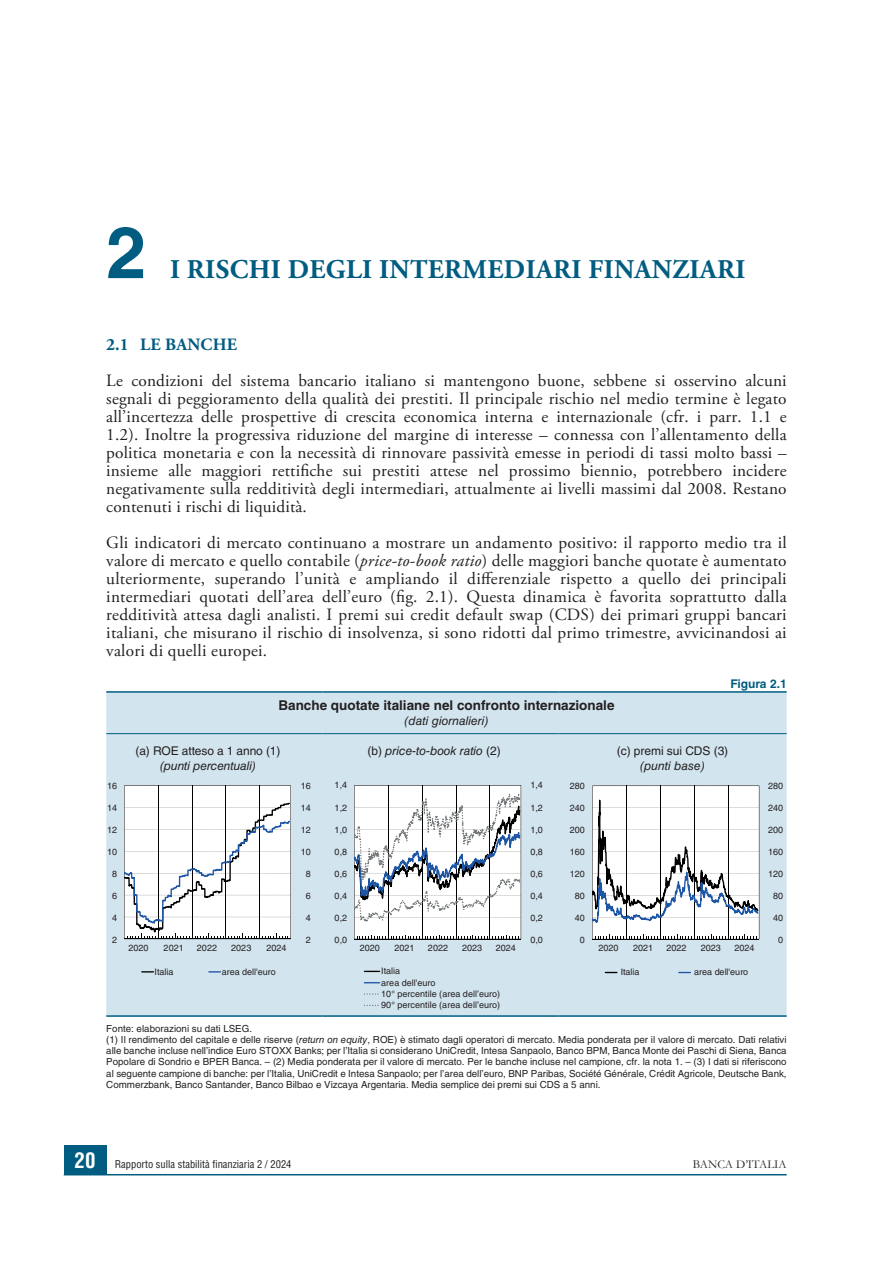
<style>
.page{position:relative;width:893px;height:1263px;background:#fff}
.page>*{position:absolute;margin:0;border:0;box-sizing:border-box;transform-origin:0 0}
.RSF_TESTO-Titolo_Cap{font:700 72px "Helvetica LT Std";color:#005c81}
.RSF_TESTO-Titolo_Cap-2{font:700 27px "Adobe Garamond Pro";letter-spacing:.015em;color:#005c81}
.RSF_TESTO-Paragrafo{font:17.25px/18px "Adobe Garamond Pro";letter-spacing:.015em;color:#231f20;text-align:justify}
.RSF_TESTO-Sotto_Tito{font:700 17.25px "Adobe Garamond Pro";letter-spacing:.015em;color:#005c81}
.RSF_TAB_FIG-Titolo{font:700 13.5px "Helvetica LT Std";color:#231f20}
.RSF_TAB_FIG-Testatin{font:12px/15px "Helvetica LT Std";letter-spacing:-.01em;color:#231f20;text-align:center}
.RSF_TAB_FIG-Testatin-2{font:italic 12px "Helvetica LT Std";letter-spacing:-.005em;color:#231f20}
.RSF_TAB_FIG-Sottotit{font:italic 12px "Helvetica LT Std";color:#231f20}
.t1{font:12px "Garamond";color:#231f20}
.t2{font:700 12px "Helvetica LT Std";color:#005c81}
.t3{font:condensed 10.5px "Helvetica LT Std";color:#231f20}
.RSF_TAB_FIG-Nota{font:9.75px/11.2px "Helvetica LT Std";color:#231f20;text-align:justify}
.t4{font:9px/11.4px "Helvetica LT Std";letter-spacing:.005em;color:#231f20}
.s1{font-style:italic}
.s2{font-style:normal}
.s3{font-weight:700;font-size:21px;color:#fff}
</style>
<div class="page">
<div style="left:64px;top:1145px;width:42px;height:29px;background:#005c81"></div>
<hr style="left:64px;top:1174px;width:723px;height:1px;background:#005c81">
<div style="left:106px;top:693px;width:681px;height:322px;background:#d2e4ee"></div>
<hr style="left:106px;top:691px;width:216px;height:2px;background:#005c81">
<hr style="left:322px;top:691px;width:236px;height:2px;background:#005c81">
<hr style="left:558px;top:691px;width:229px;height:2px;background:#005c81">
<hr style="left:106px;top:1015px;width:216px;height:2px;background:#005c81">
<hr style="left:322px;top:1015px;width:236px;height:2px;background:#005c81">
<hr style="left:558px;top:1015px;width:229px;height:2px;background:#005c81">
<hr style="left:106px;top:733px;width:216px;height:1px;background:#005c81">
<hr style="left:322px;top:733px;width:236px;height:1px;background:#005c81">
<hr style="left:558px;top:733px;width:229px;height:1px;background:#005c81">
<svg style="left:605px;top:972px;width:12px;height:1px"></svg>
<svg style="left:364px;top:971px;width:16px;height:1px"></svg>
<svg style="left:364px;top:982px;width:16px;height:1px"></svg>
<svg style="left:364px;top:993px;width:16px;height:2px"></svg>
<svg style="left:364px;top:1005px;width:16px;height:1px"></svg>
<hr style="left:592px;top:939px;width:167px;height:1px;background:#000001">
<svg style="left:592px;top:785px;width:167px;height:154px"></svg>
<hr style="left:354px;top:939px;width:167px;height:1px;background:#000001">
<svg style="left:354px;top:785px;width:167px;height:154px"></svg>
<hr style="left:124px;top:939px;width:167px;height:1px;background:#000001">
<svg style="left:124px;top:785px;width:167px;height:154px"></svg>
<h1 class="RSF_TESTO-Titolo_Cap" style="left:106px;top:209px;width:42px">2</h1>
<h1 class="RSF_TESTO-Titolo_Cap-2" style="left:170px;top:254px;width:577px">I RISCHI DEGLI INTERMEDIARI FINANZIARI</h1>
<h2 class="RSF_TESTO-Sotto_Tito" style="left:106px;top:335px;width:132px">2.1 LE BANCHE</h2>
<p class="RSF_TESTO-Paragrafo" style="left:106px;top:372px;width:682px">Le condizioni del sistema bancario italiano si mantengono buone, sebbene si osservino alcuni segnali di peggioramento della qualità dei prestiti. Il principale rischio nel medio termine è legato all’incertezza delle prospettive di crescita economica interna e internazionale (cfr. i parr. 1.1 e 1.2). Inoltre la progressiva riduzione del margine di interesse – connessa con l’allentamento della politica monetaria e con la necessità di rinnovare passività emesse in periodi di tassi molto bassi – insieme alle maggiori rettifiche sui prestiti attese nel prossimo biennio, potrebbero incidere negativamente sulla redditività degli intermediari, attualmente ai livelli massimi dal 2008. Restano contenuti i rischi di liquidità.</p>
<p class="RSF_TESTO-Paragrafo" style="left:106px;top:534px;width:682px">Gli indicatori di mercato continuano a mostrare un andamento positivo: il rapporto medio tra il valore di mercato e quello contabile (<span class="s1">price‑to‑book ratio</span>) delle maggiori banche quotate è aumentato ulteriormente, superando l’unità e ampliando il differenziale rispetto a quello dei principali intermediari quotati dell’area dell’euro (fig. 2.1). Questa dinamica è favorita soprattutto dalla redditività attesa dagli analisti. I premi sui credit default swap (CDS) dei primari gruppi bancari italiani, che misurano il rischio di insolvenza, si sono ridotti dal primo trimestre, avvicinandosi ai valori di quelli europei.</p>
<p class="t2" style="left:730px;top:676px;width:58px">Figura 2.1</p>
<h2 class="RSF_TAB_FIG-Titolo" style="left:278px;top:697px;width:338px">Banche quotate italiane nel confronto internazionale</h2>
<p class="RSF_TAB_FIG-Sottotit" style="left:404px;top:714px;width:85px">(dati giornalieri)</p>
<p class="RSF_TAB_FIG-Testatin" style="left:136px;top:743px;width:146px">(a) ROE atteso a 1 anno (1) <span class="s1">(punti percentuali)</span></p>
<p class="RSF_TAB_FIG-Testatin-2" style="left:367px;top:744px;width:135px"><span class="s2">(b)</span> price-to-book ratio <span class="s2">(2)</span></p>
<p class="RSF_TAB_FIG-Testatin" style="left:617px;top:743px;width:113px">(c) premi sui CDS (3)</p>
<p class="RSF_TAB_FIG-Testatin-2" style="left:640px;top:759px;width:66px">(punti base)</p>
<p class="t4" style="left:107px;top:780px;width:12px">16</p>
<p class="t4" style="left:301px;top:780px;width:12px">16</p>
<p class="t4" style="left:335px;top:779px;width:14px">1,4</p>
<p class="t4" style="left:530px;top:779px;width:14px">1,4</p>
<p class="t4" style="left:570px;top:780px;width:16px">280</p>
<p class="t4" style="left:768px;top:780px;width:16px">280</p>
<p class="t4" style="left:107px;top:802px;width:12px">14</p>
<p class="t4" style="left:301px;top:802px;width:12px">14</p>
<p class="t4" style="left:335px;top:802px;width:14px">1,2</p>
<p class="t4" style="left:530px;top:802px;width:14px">1,2</p>
<p class="t4" style="left:570px;top:802px;width:16px">240</p>
<p class="t4" style="left:768px;top:802px;width:16px">240</p>
<p class="t4" style="left:107px;top:824px;width:12px">12</p>
<p class="t4" style="left:301px;top:824px;width:12px">12</p>
<p class="t4" style="left:335px;top:824px;width:14px">1,0</p>
<p class="t4" style="left:530px;top:824px;width:14px">1,0</p>
<p class="t4" style="left:570px;top:824px;width:16px">200</p>
<p class="t4" style="left:768px;top:824px;width:16px">200</p>
<p class="t4" style="left:107px;top:846px;width:12px">10</p>
<p class="t4" style="left:301px;top:846px;width:12px">10</p>
<p class="t4" style="left:335px;top:846px;width:14px">0,8</p>
<p class="t4" style="left:530px;top:846px;width:14px">0,8</p>
<p class="t4" style="left:570px;top:846px;width:16px">160</p>
<p class="t4" style="left:768px;top:846px;width:16px">160</p>
<p class="t4" style="left:112px;top:868px;width:7px">8</p>
<p class="t4" style="left:306px;top:868px;width:7px">8</p>
<p class="t4" style="left:335px;top:868px;width:14px">0,6</p>
<p class="t4" style="left:530px;top:868px;width:14px">0,6</p>
<p class="t4" style="left:570px;top:868px;width:16px">120</p>
<p class="t4" style="left:768px;top:868px;width:16px">120</p>
<p class="t4" style="left:112px;top:890px;width:7px">6</p>
<p class="t4" style="left:306px;top:890px;width:7px">6</p>
<p class="t4" style="left:335px;top:890px;width:14px">0,4</p>
<p class="t4" style="left:530px;top:890px;width:14px">0,4</p>
<p class="t4" style="left:575px;top:890px;width:12px">80</p>
<p class="t4" style="left:773px;top:890px;width:12px">80</p>
<p class="t4" style="left:112px;top:912px;width:7px">4</p>
<p class="t4" style="left:306px;top:912px;width:7px">4</p>
<p class="t4" style="left:335px;top:912px;width:14px">0,2</p>
<p class="t4" style="left:530px;top:912px;width:14px">0,2</p>
<p class="t4" style="left:575px;top:912px;width:12px">40</p>
<p class="t4" style="left:773px;top:912px;width:12px">40</p>
<p class="t4" style="left:112px;top:934px;width:7px">2</p>
<p class="t4" style="left:580px;top:934px;width:7px">0</p>
<p class="t4" style="left:335px;top:934px;width:14px">0,0</p>
<p class="t4" style="left:530px;top:934px;width:14px">0,0</p>
<p class="t4" style="left:306px;top:934px;width:7px">2</p>
<p class="t4" style="left:129px;top:942px;width:22px">2020</p>
<p class="t4" style="left:164px;top:942px;width:22px">2021</p>
<p class="t4" style="left:197px;top:942px;width:22px">2022</p>
<p class="t4" style="left:231px;top:942px;width:22px">2023</p>
<p class="t4" style="left:266px;top:942px;width:22px">2024</p>
<p class="t4" style="left:360px;top:942px;width:22px">2020</p>
<p class="t4" style="left:394px;top:942px;width:22px">2021</p>
<p class="t4" style="left:428px;top:942px;width:22px">2022</p>
<p class="t4" style="left:462px;top:942px;width:22px">2023</p>
<p class="t4" style="left:496px;top:942px;width:22px">2024</p>
<p class="t4" style="left:598px;top:942px;width:22px">2020</p>
<p class="t4" style="left:633px;top:942px;width:22px">2021</p>
<p class="t4" style="left:666px;top:942px;width:22px">2022</p>
<p class="t4" style="left:701px;top:942px;width:22px">2023</p>
<p class="t4" style="left:734px;top:942px;width:22px">2024</p>
<p class="t4" style="left:778px;top:934px;width:7px">0</p>
<p class="t4" style="left:155px;top:966px;width:21px">Italia</p>
<p class="t4" style="left:222px;top:966px;width:56px">area dell'euro</p>
<p class="t4" style="left:381px;top:965px;width:120px">Italia<br>area dell'euro<br>10° percentile (area dell’euro)<br>90° percentile (area dell’euro)</p>
<p class="t4" style="left:621px;top:966px;width:20px">Italia</p>
<p class="t4" style="left:694px;top:966px;width:56px">area dell'euro</p>
<p class="RSF_TAB_FIG-Nota" style="left:106px;top:1022px;width:147px">Fonte: elaborazioni su dati LSEG.</p>
<p class="RSF_TAB_FIG-Nota" style="left:106px;top:1034px;width:682px">(1) Il rendimento del capitale e delle riserve (<span class="s1">return on equity</span>, ROE) è stimato dagli operatori di mercato. Media ponderata per il valore di mercato. Dati relativi alle banche incluse nell’indice Euro STOXX Banks; per l’Italia si considerano UniCredit, Intesa Sanpaolo, Banco BPM, Banca Monte dei Paschi di Siena, Banca Popolare di Sondrio e BPER Banca. – (2) Media ponderata per il valore di mercato. Per le banche incluse nel campione, cfr. la nota 1. – (3) I dati si riferiscono al seguente campione di banche: per l’Italia, UniCredit e Intesa Sanpaolo; per l’area dell’euro, BNP Paribas, Société Générale, Crédit Agricole, Deutsche Bank, Commerzbank, Banco Santander, Banco Bilbao e Vizcaya Argentaria. Media semplice dei premi sui CDS a 5 anni.</p>
<p class="t3" style="left:75px;top:1158px;width:218px"><span class="s3">20</span> Rapporto sulla stabilità finanziaria 2 / 2024</p>
<p class="t1" style="left:693px;top:1156px;width:95px">BANCA D’ITALIA</p>
</div>
